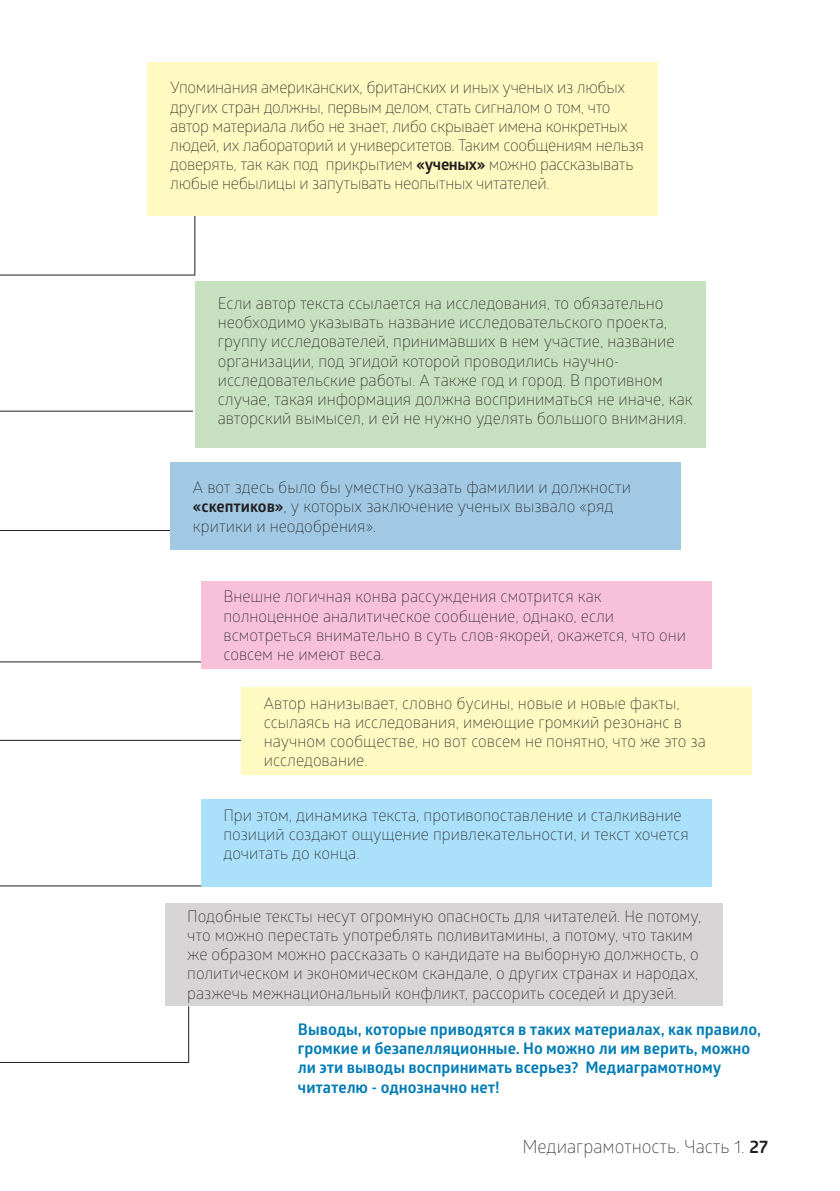
<style>
.page{position:relative;width:840px;height:1191px;background:#fff}
.page>*{position:absolute;margin:0;border:0;box-sizing:border-box;transform-origin:0 0}
.t1{font:300 18px "Glober";color:#231f20}
.t2{font:300 16px/19.2px "Glober";color:#231f20}
.t3{font:300 16px/19.2px "Glober";letter-spacing:-.02em;color:#231f20}
.t4{font:700 16px/19.2px "Glober";color:#007cb6}
.s1{font-weight:700}
</style>
<div class="page">
<hr style="left:0;top:411px;width:193px;height:1px;background:#231f20">
<hr style="left:0;top:530px;width:195px;height:1px;background:#231f20">
<hr style="left:0;top:661px;width:204px;height:1px;background:#231f20">
<hr style="left:0;top:740px;width:241px;height:1px;background:#231f20">
<hr style="left:0;top:885px;width:204px;height:1px;background:#231f20">
<hr style="left:0;top:1062px;width:188px;height:1px;background:#231f20">
<hr style="left:0;top:275px;width:195px;height:1px;background:#231f20">
<hr style="left:194px;top:215px;width:1px;height:60px;background:#231f20">
<div style="left:147px;top:62px;width:511px;height:153px;background:#fffac1"></div>
<div style="left:195px;top:281px;width:510px;height:166px;background:#c7e0bf"></div>
<div style="left:170px;top:462px;width:510px;height:88px;background:#a1c9e4"></div>
<div style="left:201px;top:581px;width:510px;height:88px;background:#f7c1d9"></div>
<div style="left:241px;top:687px;width:510px;height:88px;background:#fffac1"></div>
<div style="left:201px;top:799px;width:510px;height:88px;background:#aae0f9"></div>
<div style="left:166px;top:903px;width:556px;height:103px;background:#d6d4d5"></div>
<hr style="left:188px;top:1006px;width:1px;height:56px;background:#231f20">
<p class="t3" style="left:170px;top:77px;width:474px">Упоминания американских, британских и иных ученых из любых других стран должны, первым делом, стать сигналом о том, что автор материала либо не знает, либо скрывает имена конкретных людей, их лабораторий и университетов. Таким сообщениям нельзя доверять, так как под прикрытием <span class="s1">«ученых»</span> можно рассказывать любые небылицы и запутывать неопытных читателей.</p>
<p class="t2" style="left:218px;top:293px;width:476px">Если автор текста ссылается на исследования, то обязательно необходимо указывать название исследовательского проекта, группу исследователей, принимавших в нем участие, название организации, под эгидой которой проводились научно&shy;исследовательские работы. А также год и город. В противном случае, такая информация должна восприниматься не иначе, как авторский вымысел, и ей не нужно уделять большого внимания.</p>
<p class="t2" style="left:193px;top:477px;width:439px">А вот здесь было бы уместно указать фамилии и должности <span class="s1">«скептиков»</span>, у которых заключение ученых вызвало «ряд критики и неодобрения».</p>
<p class="t2" style="left:223px;top:586px;width:464px">Внешне логичная конва рассуждения смотрится как полноценное аналитическое сообщение, однако, если всмотреться внимательно в суть слов-якорей, окажется, что они совсем не имеют веса.</p>
<p class="t2" style="left:264px;top:692px;width:443px">Автор нанизывает, словно бусины, новые и новые факты, ссылаясь на исследования, имеющие громкий резонанс в научном сообществе, но вот совсем не понятно, что же это за исследование.</p>
<p class="t2" style="left:223px;top:804px;width:466px">При этом, динамика текста, противопоставление и сталкивание позиций создают ощущение привлекательности, и текст хочется дочитать до конца.</p>
<p class="t2" style="left:187px;top:906px;width:515px">Подобные тексты несут огромную опасность для читателей. Не потому, что можно перестать употреблять поливитамины, а потому, что таким же образом можно рассказать о кандидате на выборную должность, о политическом и экономическом скандале, о других странах и народах, разжечь межнациональный конфликт, рассорить соседей и друзей.</p>
<p class="t4" style="left:298px;top:1019px;width:464px">Выводы, которые приводятся в таких материалах, как правило, громкие и безапелляционные. Но можно ли им верить, можно ли эти выводы воспринимать всерьез? Медиаграмотному читателю - однозначно нет!</p>
<p class="t1" style="left:522px;top:1134px;width:247px">Медиаграмотность. Часть 1. <span class="s1">27</span></p>
</div>
